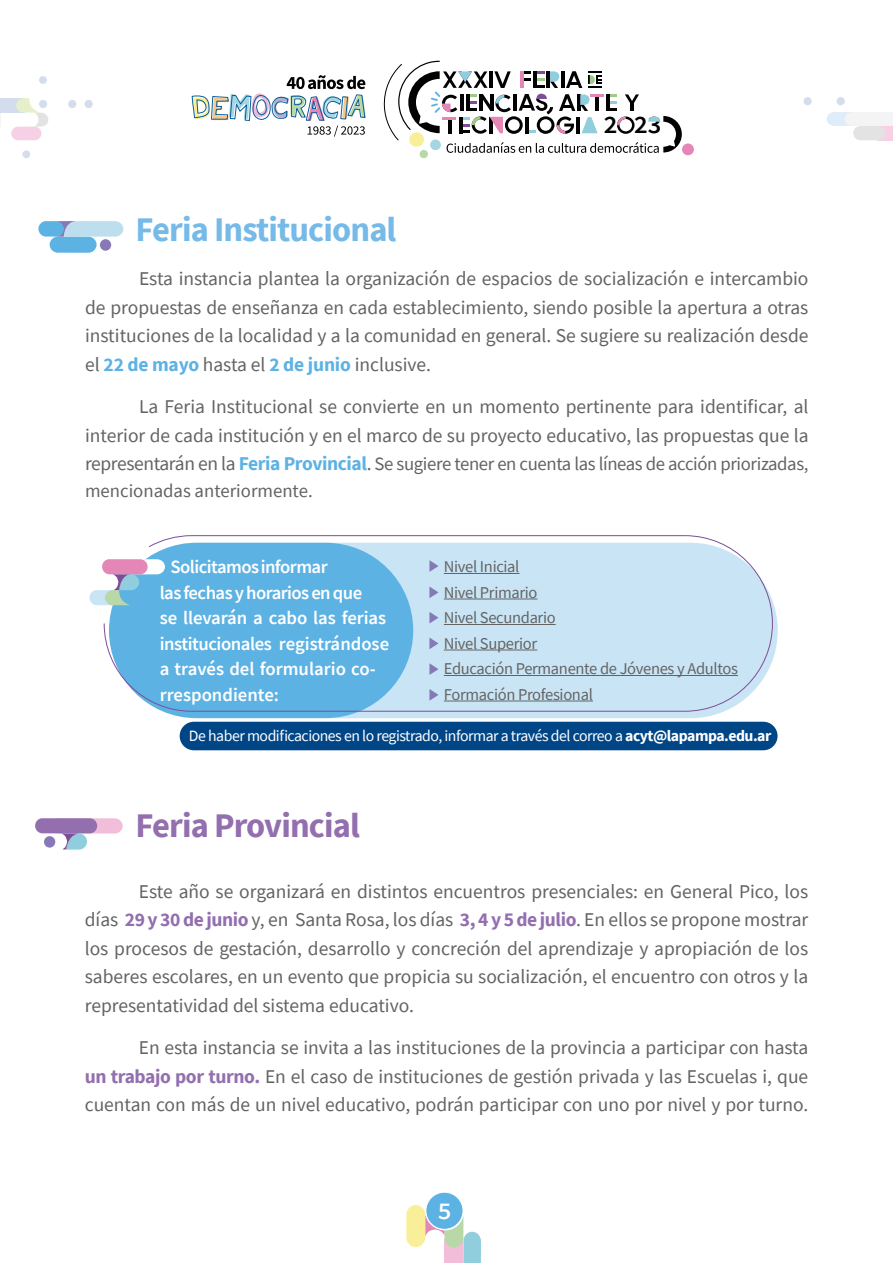
<style>
.page{position:relative;width:893px;height:1263px;background:#fff}
.page>*{position:absolute;margin:0;border:0;box-sizing:border-box;transform-origin:0 0}
.t1{font:700 34.5px "Source Sans Pro";letter-spacing:-.025em;color:#76bae8}
.t2{font:700 34.5px "Source Sans Pro";letter-spacing:-.025em;color:#936faf}
.t3{font:600 25.5px "Source Sans Pro";color:#020203;scale:1.04 1}
.t4{font:600 24px "Source Code Pro";color:#fff}
.t5{font:19.5px/28.5px "Source Sans Pro";color:#646363;text-align:justify}
.t6{font:600 18.75px/25.5px "Source Sans Pro";letter-spacing:-.02em;color:#fff}
.t7{font:18.75px/27px "Source Sans Pro";letter-spacing:-.02em;color:#646363}
.t8{font:16.5px/25.5px "Source Sans Pro";letter-spacing:-.02em;color:#646363}
.t9{font:15.75px "Source Sans Pro";letter-spacing:-.03em;color:#fff}
.s1{font-weight:700;color:#5db2e4}
.s2{font-size:19.5px}
.s3{font-weight:700;font-size:19.5px;color:#5db2e4}
.s4{font-weight:700}
.s5{font-weight:700;color:#936faf}
</style>
<div class="page">
<div style="left:426px;top:1192px;width:37px;height:37px;background:#5db2e4;border-radius:50%"></div>
<div style="left:425px;top:1192px;width:38px;height:38px;border:1px solid #fff;border-radius:50%"></div>
<svg style="left:406px;top:1205px;width:75px;height:58px"></svg>
<div style="left:109px;top:543px;width:669px;height:175px;background:#c9e5f5;border-radius:88px"></div>
<div style="left:109px;top:543px;width:304px;height:175px;background:#5db2e4;border-radius:88px"></div>
<svg style="left:148px;top:535px;width:625px;height:177px"></svg>
<div style="left:682px;top:143px;width:12px;height:12px;background:#e487b7;border-radius:50%"></div>
<div style="left:420px;top:150px;width:8px;height:8px;background:#b9d8a7;border-radius:50%"></div>
<svg style="left:383px;top:60px;width:299px;height:93px"></svg>
<svg style="left:191px;top:75px;width:175px;height:62px"></svg>
<hr style="left:444px;top:573px;width:75px;height:1px;background:#646363">
<hr style="left:444px;top:599px;width:93px;height:1px;background:#646363">
<hr style="left:444px;top:624px;width:112px;height:1px;background:#646363">
<hr style="left:444px;top:650px;width:93px;height:1px;background:#646363">
<hr style="left:444px;top:675px;width:294px;height:1px;background:#646363">
<hr style="left:444px;top:701px;width:149px;height:1px;background:#646363">
<svg style="left:429px;top:560px;width:9px;height:12px"></svg>
<svg style="left:429px;top:586px;width:9px;height:12px"></svg>
<svg style="left:429px;top:612px;width:9px;height:11px"></svg>
<svg style="left:429px;top:637px;width:9px;height:12px"></svg>
<svg style="left:429px;top:663px;width:9px;height:12px"></svg>
<svg style="left:429px;top:689px;width:9px;height:12px"></svg>
<svg style="left:0;top:113px;width:1px;height:14px"></svg>
<svg style="left:38px;top:221px;width:85px;height:32px"></svg>
<svg style="left:827px;top:112px;width:66px;height:28px"></svg>
<svg style="left:35px;top:818px;width:88px;height:32px"></svg>
<svg style="left:89px;top:559px;width:76px;height:46px"></svg>
<div style="left:180px;top:722px;width:597px;height:28px;background:#004687;border-radius:14px"></div>
<svg style="left:103px;top:623px;width:89px;height:89px"></svg>
<div style="left:44px;top:836px;width:11px;height:12px;background:#8779b7;border-radius:50%"></div>
<div style="left:100px;top:239px;width:11px;height:12px;background:#8779b7;border-radius:50%"></div>
<div style="left:0;top:98px;width:25px;height:15px;background:#d3dded"></div>
<svg style="left:11px;top:98px;width:37px;height:42px"></svg>
<div style="left:22px;top:150px;width:8px;height:8px;background:#d3dded;border-radius:50%"></div>
<div style="left:39px;top:76px;width:8px;height:8px;background:#d3dded;border-radius:50%"></div>
<div style="left:39px;top:100px;width:8px;height:8px;background:#d3dded;border-radius:50%"></div>
<div style="left:68px;top:100px;width:8px;height:8px;background:#d3dded;border-radius:50%"></div>
<div style="left:84px;top:100px;width:9px;height:8px;background:#d3dded;border-radius:50%"></div>
<div style="left:803px;top:97px;width:9px;height:8px;background:#d3dded;border-radius:50%"></div>
<div style="left:836px;top:97px;width:9px;height:8px;background:#d3dded;border-radius:50%"></div>
<h1 class="t1" style="left:136px;top:206px;width:262px">Feria Institucional</h1>
<h2 class="t3" style="left:604px;top:108px;width:57px">2 23</h2>
<p class="t5" style="left:85px;top:264px;width:725px;text-indent:54px">Esta instancia plantea la organización de espacios de socialización e intercambio de propuestas de enseñanza en cada establecimiento, siendo posible la apertura a otras instituciones de la localidad y a la comunidad en general. Se sugiere su realización desde el <span class="s1">22 de mayo</span> hasta el <span class="s1">2 de junio</span> inclusive.</p>
<p class="t5" style="left:85px;top:393px;width:725px;text-align:right">La Feria Institucional se convierte en un momento pertinente para identificar, al interior de cada institución y en el marco de su proyecto educativo, las propuestas que la</p>
<p class="t7" style="left:85px;top:451px;width:725px"><span class="s2">representarán en la</span> <span class="s3">Feria Provincial</span><span class="s2">.</span> Se sugiere tener en cuenta las líneas de acción priorizadas, mencionadas anteriormente.</p>
<p class="t6" style="left:160px;top:554px;width:231px;text-indent:11px">Solicitamos informar<br>las fechas y horarios en que<br>se llevarán a cabo las ferias institucionales registrándose a través del formulario co&shy;rrespondiente:</p>
<p class="t8" style="left:444px;top:554px;width:296px">Nivel Inicial<br>Nivel Primario<br>Nivel Secundario<br>Nivel Superior<br>Educación Permanente de Jóvenes y Adultos<br>Formación Profesional</p>
<p class="t9" style="left:189px;top:726px;width:584px">De haber modificaciones en lo registrado, informar a través del correo a <span class="s4">acyt@lapampa.edu.ar</span></p>
<h1 class="t2" style="left:136px;top:802px;width:226px">Feria Provincial</h1>
<p class="t5" style="left:85px;top:877px;width:725px;text-indent:54px">Este año se organizará en distintos encuentros presenciales: en General Pico, los días <span class="s5">29 y 30 de junio</span> y, en Santa Rosa, los días <span class="s5">3, 4 y 5 de julio</span>. En ellos se propone mostrar los procesos de gestación, desarrollo y concreción del aprendizaje y apropiación de los saberes escolares, en un evento que propicia su socialización, el encuentro con otros y la representatividad del sistema educativo.</p>
<p class="t5" style="left:85px;top:1033px;width:725px;text-indent:54px">En esta instancia se invita a las instituciones de la provincia a participar con hasta <span class="s5">un trabajo por turno.</span> En el caso de instituciones de gestión privada y las Escuelas i, que cuentan con más de un nivel educativo, podrán participar con uno por nivel y por turno.</p>
<p class="t4" style="left:437px;top:1193px;width:16px">5</p>
</div>
